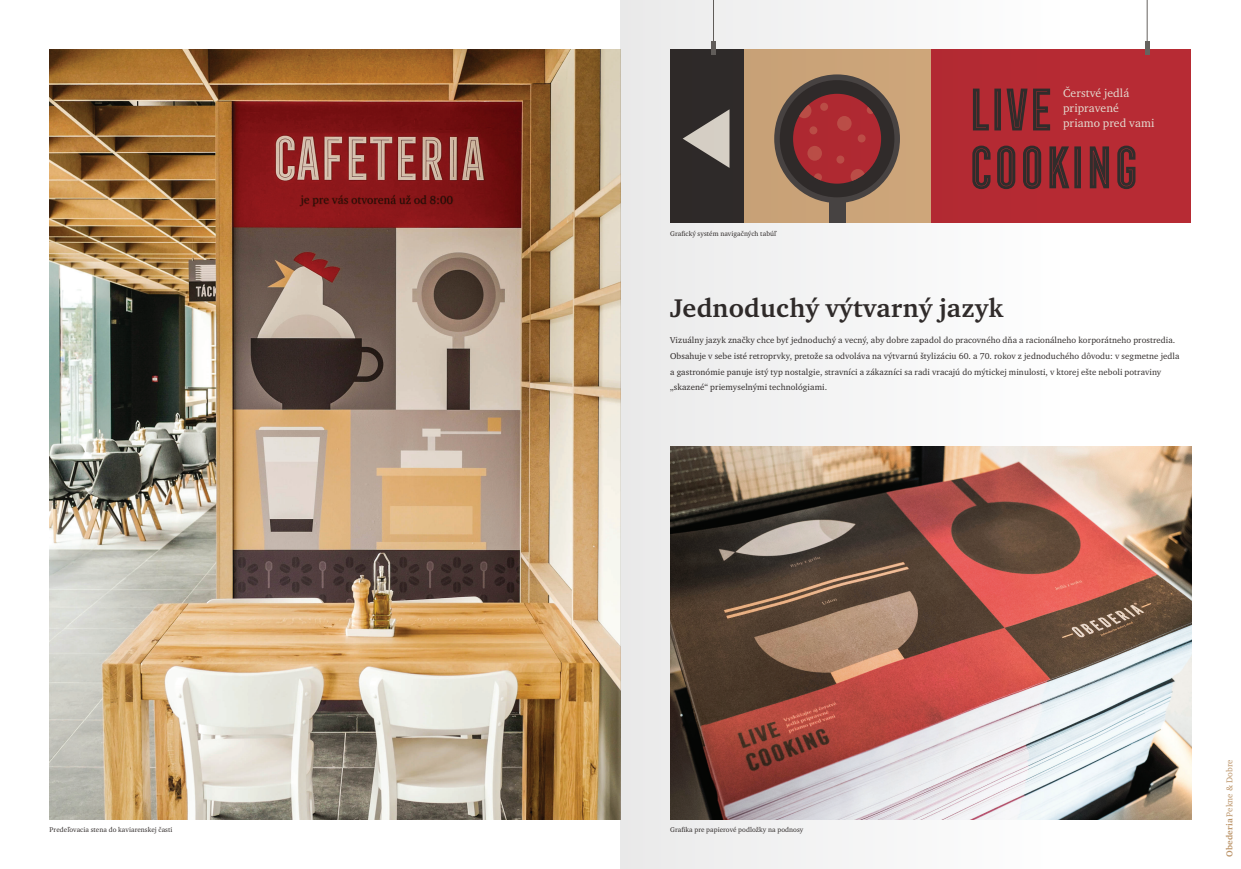
<style>
.page{position:relative;width:1241px;height:869px;background:#fff}
.page>*{position:absolute;margin:0;border:0;box-sizing:border-box;transform-origin:0 0}
.t1{font:55.04px/57.8px "Frontage Condensed Inline";letter-spacing:-.1em;color:#322d2c}
.t2{font:700 26.25px "Charter ITC Pro";letter-spacing:.01em;color:#322d2c}
.t3{font:11.72px/15.1px "Charter ITC Pro";letter-spacing:.01em;color:#e4ddd2}
.t4{font:8.75px/15.8px "Charter ITC Pro";letter-spacing:.01em;color:#322d2c}
.t5{font:8.75px "Charter ITC Pro";letter-spacing:.01em;color:#bb9367}
.t6{font:7px "Charter ITC Pro";letter-spacing:.01em;color:#322d2c}
.s1{font-weight:700}
</style>
<div class="page">
<img style="left:50px;top:50px;width:570px;height:769px">
<div style="left:670px;top:50px;width:520px;height:173px;background:#b72b34"></div>
<div style="left:1144px;top:41px;width:5px;height:13px;background:#67635f"></div>
<hr style="left:1146px;top:0;width:1px;height:41px;background:#67635f">
<img style="left:1060px;top:446px;width:131px;height:373px">
<svg style="left:620px;top:0;width:440px;height:868px"></svg>
<p class="t6" style="left:50px;top:824px;width:124px">Predeľovacia stena do kaviarenskej časti</p>
<p class="t6" style="left:670px;top:229px;width:108px">Grafický systém navigačných tabúľ</p>
<h3 class="t3" style="left:1062px;top:85px;width:93px">Čerstvé jedlá pripravené priamo pred vami</h3>
<h1 class="t1" style="left:963px;top:81px;width:178px">LIVE<br>COOKING</h1>
<h2 class="t2" style="left:670px;top:292px;width:334px">Jednoduchý výtvarný jazyk</h2>
<p class="t4" style="left:670px;top:332px;width:511px">Vizuálny jazyk značky chce byť jednoduchý a vecný, aby dobre zapadol do pracovného dňa a racionálneho korporátneho prostredia.<br>Obsahuje v sebe isté retroprvky, pretože sa odvoláva na výtvarnú štylizáciu 60. a 70. rokov z jednoduchého dôvodu: v segmetne jedla a gastronómie panuje istý typ nostalgie, stravníci a zákazníci sa radi vracajú do mýtickej minulosti, v ktorej ešte neboli potraviny „skazené“ priemyselnými technológiami.</p>
<p class="t6" style="left:670px;top:824px;width:135px">Grafika pre papierové podložky na podnosy</p>
<p class="t5" style="left:1223px;top:856px;width:99px;rotate:-90deg"><span class="s1">Obederia</span> Pekne &amp; Dobre</p>
</div>
